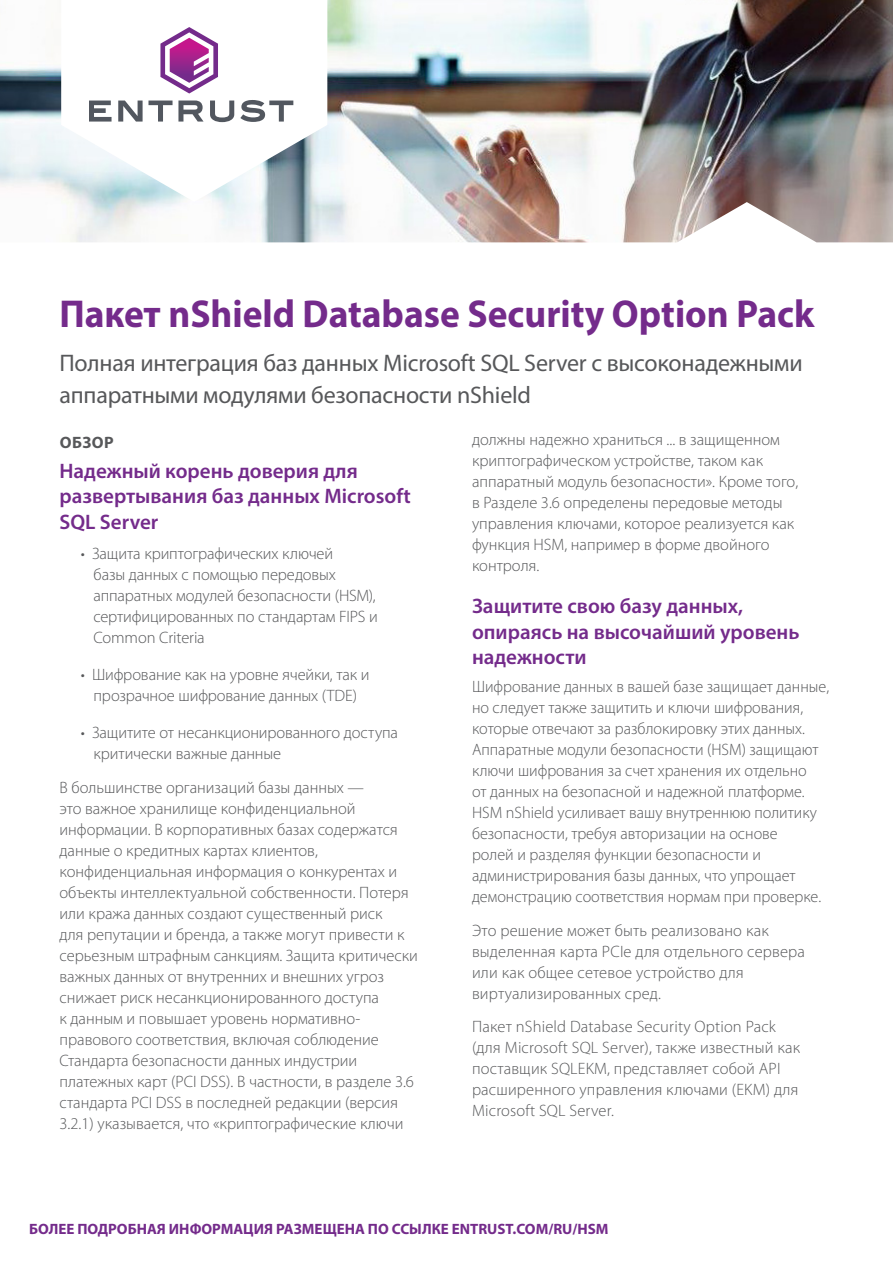
<style>
.page{position:relative;width:893px;height:1263px;background:#fff}
.page>*{position:absolute;margin:0;border:0;box-sizing:border-box;transform-origin:0 0}
._1_Title{font:700 39px "Myriad Pro";color:#742b8b;scale:.96 1}
._2_Sub_Title{font:24px/31.5px "Myriad Pro";letter-spacing:-.01em;color:#57585a}
._3_Header{font:600 21px/25.5px "Myriad Pro";color:#742b8b}
._4_Body_Text{font:300 16.5px/21px "Myriad Pro";color:#57585a}
._3_Eyebrow{font:700 16.5px "Myriad Pro";letter-spacing:.03em;color:#57585a}
.t1{font:700 15px "Myriad Pro";color:#742b8b}
</style>
<div class="page">
<img style="left:0;top:0;width:893px;height:242px">
<p class="_1_Title" style="left:60px;top:288px;width:788px">Пакет nShield Database Security Option Pack</p>
<p class="_2_Sub_Title" style="left:60px;top:347px;width:745px">Полная интеграция баз данных Microsoft SQL Server с высоконадежными аппаратными модулями безопасности nShield</p>
<p class="_3_Eyebrow" style="left:60px;top:432px;width:56px">ОБЗОР</p>
<p class="_3_Header" style="left:60px;top:457px;width:353px">Надежный корень доверия для развертывания баз данных Microsoft<br>SQL Server</p>
<p class="_4_Body_Text" style="left:94px;top:543px;width:286px;text-indent:-13px">• Защита криптографических ключей<br>базы данных с помощью передовых аппаратных модулей безопасности (HSM), сертифицированных по стандартам FIPS и Common Criteria</p>
<p class="_4_Body_Text" style="left:81px;top:664px;width:290px;text-align:center">• Шифрование как на уровне ячейки, так и прозрачное шифрование данных (TDE)</p>
<p class="_4_Body_Text" style="left:94px;top:722px;width:306px;text-indent:-13px">• Защитите от несанкционированного доступа критически важные данные</p>
<p class="_4_Body_Text" style="left:60px;top:777px;width:360px">В большинстве организаций базы данных —<br>это важное хранилище конфиденциальной информации. В корпоративных базах содержатся данные о кредитных картах клиентов, конфиденциальная информация о конкурентах и объекты интеллектуальной собственности. Потеря или кража данных создают существенный риск<br>для репутации и бренда, а также могут привести к серьезным штрафным санкциям. Защита критически важных данных от внутренних и внешних угроз снижает риск несанкционированного доступа<br>к данным и повышает уровень нормативно&shy;правового соответствия, включая соблюдение Стандарта безопасности данных индустрии платежных карт (PCI DSS). В частности, в разделе 3.6 стандарта PCI DSS в последней редакции (версия 3.2.1) указывается, что «криптографические ключи</p>
<p class="_4_Body_Text" style="left:472px;top:429px;width:328px">должны надежно храниться ... в защищенном криптографическом устройстве, таком как аппаратный модуль безопасности». Кроме того, в Разделе 3.6 определены передовые методы управления ключами, которое реализуется как функция HSM, например в форме двойного контроля.</p>
<p class="_3_Header" style="left:472px;top:593px;width:329px">Защитите свою базу данных, опираясь на высочайший уровень надежности</p>
<p class="_4_Body_Text" style="left:472px;top:676px;width:359px">Шифрование данных в вашей базе защищает данные, но следует также защитить и ключи шифрования, которые отвечают за разблокировку этих данных.<br>Аппаратные модули безопасности (HSM) защищают ключи шифрования за счет хранения их отдельно<br>от данных на безопасной и надежной платформе.<br>HSM nShield усиливает вашу внутреннюю политику безопасности, требуя авторизации на основе<br>ролей и разделяя функции безопасности и администрирования базы данных, что упрощает демонстрацию соответствия нормам при проверке.</p>
<p class="_4_Body_Text" style="left:472px;top:919px;width:334px">Это решение может быть реализовано как выделенная карта PCIe для отдельного сервера или как общее сетевое устройство для виртуализированных сред.</p>
<p class="_4_Body_Text" style="left:472px;top:1016px;width:330px">Пакет nShield Database Security Option Pack (для Microsoft SQL Server), также известный как поставщик SQLEKM, представляет собой API расширенного управления ключами (EKM) для Microsoft SQL Server.</p>
<p class="t1" style="left:29px;top:1219px;width:581px">БОЛЕЕ ПОДРОБНАЯ ИНФОРМАЦИЯ РАЗМЕЩЕНА ПО ССЫЛКЕ ENTRUST.COM/RU/HSM</p>
</div>
